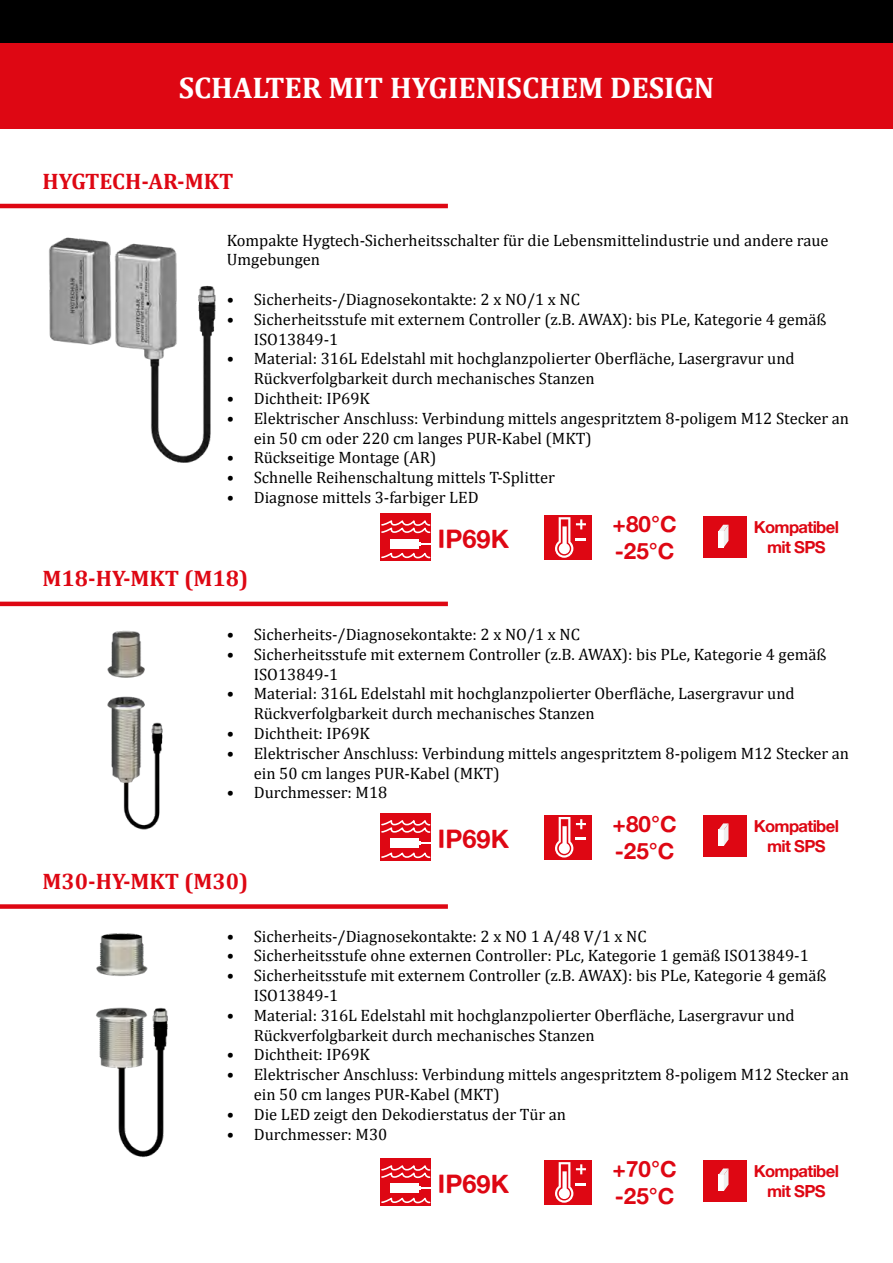
<style>
.page{position:relative;width:893px;height:1263px;background:#fff}
.page>*{position:absolute;margin:0;border:0;box-sizing:border-box;transform-origin:0 0}
.t1{font:700 30px "Cambria";color:#fff}
.t2{font:25.5px "Alte Haas Grotesk Bold";color:#de0713}
.t3{font:700 22.5px "Cambria";color:#de0713}
.t4{font:22.5px/27px "Alte Haas Grotesk Bold";color:#de0713}
.t5{font:16.65px/20px "Alte Haas Grotesk Bold";letter-spacing:-.04em;color:#de0713;text-align:center}
.t6{font:16.5px/19.8px "Cambria";color:#000}
</style>
<div class="page">
<div style="left:0;top:0;width:893px;height:43px;background:#000"></div>
<div style="left:0;top:43px;width:893px;height:86px;background:#de0713"></div>
<hr style="left:0;top:204px;width:448px;height:4px;background:#de0713">
<hr style="left:0;top:602px;width:448px;height:4px;background:#de0713">
<img style="left:49px;top:237px;width:167px;height:225px">
<img style="left:96px;top:933px;width:72px;height:225px">
<img style="left:107px;top:630px;width:56px;height:200px">
<div style="left:0;top:904px;width:448px;height:5px;background:#de0713"></div>
<svg style="left:380px;top:513px;width:51px;height:48px"></svg>
<div style="left:381px;top:514px;width:50px;height:47px;background:#de0713"></div>
<svg style="left:380px;top:521px;width:51px;height:13px"></svg>
<svg style="left:380px;top:553px;width:51px;height:6px"></svg>
<div style="left:391px;top:539px;width:28px;height:9px;background:#fff"></div>
<svg style="left:419px;top:542px;width:12px;height:3px"></svg>
<svg style="left:544px;top:515px;width:1px;height:45px"></svg>
<div style="left:545px;top:515px;width:47px;height:45px;background:#de0713"></div>
<svg style="left:555px;top:517px;width:31px;height:41px"></svg>
<svg style="left:380px;top:813px;width:51px;height:48px"></svg>
<div style="left:381px;top:813px;width:50px;height:47px;background:#de0713"></div>
<svg style="left:380px;top:821px;width:51px;height:13px"></svg>
<svg style="left:380px;top:853px;width:51px;height:6px"></svg>
<div style="left:391px;top:838px;width:28px;height:10px;background:#fff"></div>
<hr style="left:411px;top:841px;width:10px;height:4px;background:#fff">
<svg style="left:421px;top:842px;width:10px;height:2px"></svg>
<svg style="left:544px;top:815px;width:48px;height:45px"></svg>
<div style="left:545px;top:815px;width:47px;height:44px;background:#de0713"></div>
<svg style="left:555px;top:817px;width:31px;height:40px"></svg>
<svg style="left:380px;top:1158px;width:51px;height:48px"></svg>
<div style="left:381px;top:1158px;width:50px;height:47px;background:#de0713"></div>
<svg style="left:380px;top:1166px;width:51px;height:13px"></svg>
<svg style="left:380px;top:1198px;width:51px;height:6px"></svg>
<div style="left:391px;top:1184px;width:28px;height:9px;background:#fff"></div>
<svg style="left:419px;top:1187px;width:12px;height:3px"></svg>
<svg style="left:544px;top:1160px;width:48px;height:45px"></svg>
<div style="left:545px;top:1160px;width:47px;height:44px;background:#de0713"></div>
<svg style="left:555px;top:1162px;width:31px;height:41px"></svg>
<svg style="left:703px;top:557px;width:44px;height:1px"></svg>
<div style="left:703px;top:516px;width:44px;height:41px;background:#de0713"></div>
<svg style="left:718px;top:525px;width:10px;height:22px"></svg>
<svg style="left:703px;top:856px;width:44px;height:1px"></svg>
<div style="left:703px;top:815px;width:44px;height:41px;background:#de0713"></div>
<svg style="left:718px;top:823px;width:10px;height:23px"></svg>
<svg style="left:703px;top:1201px;width:44px;height:1px"></svg>
<div style="left:703px;top:1160px;width:44px;height:41px;background:#de0713"></div>
<svg style="left:718px;top:1168px;width:10px;height:23px"></svg>
<h1 class="t1" style="left:179px;top:66px;width:537px">SCHALTER MIT HYGIENISCHEM DESIGN</h1>
<h3 class="t3" style="left:43px;top:165px;width:192px">HYGTECH-AR-MKT</h3>
<p class="t6" style="left:227px;top:230px;width:603px">Kompakte Hygtech-Sicherheitsschalter für die Lebensmittelindustrie und andere raue<br>Umgebungen</p>
<p class="t6" style="left:227px;top:290px;width:355px">• Sicherheits-/Diagnosekontakte: 2 x NO/1 x NC</p>
<p class="t6" style="left:254px;top:309px;width:574px;text-indent:-27px">• Sicherheitsstufe mit externem Controller (z.B. AWAX): bis PLe, Kategorie 4 gemäß<br>ISO13849-1</p>
<p class="t6" style="left:254px;top:349px;width:542px;text-indent:-27px">• Material: 316L Edelstahl mit hochglanzpolierter Oberfläche, Lasergravur und<br>Rückverfolgbarkeit durch mechanisches Stanzen</p>
<p class="t6" style="left:227px;top:389px;width:145px">• Dichtheit: IP69K</p>
<p class="t6" style="left:254px;top:408px;width:597px;text-indent:-27px">• Elektrischer Anschluss: Verbindung mittels angespritztem 8-poligem M12 Stecker an ein 50 cm oder 220 cm langes PUR-Kabel (MKT)</p>
<p class="t6" style="left:227px;top:448px;width:211px">• Rückseitige Montage (AR)</p>
<p class="t6" style="left:227px;top:468px;width:330px">• Schnelle Reihenschaltung mittels T-Splitter</p>
<p class="t6" style="left:227px;top:488px;width:253px">• Diagnose mittels 3-farbiger LED</p>
<h3 class="t3" style="left:43px;top:563px;width:207px">M18-HY-MKT (M18)</h3>
<h2 class="t2" style="left:438px;top:523px;width:73px">IP69K</h2>
<h3 class="t4" style="left:613px;top:510px;width:66px">+80°C -25°C</h3>
<p class="t5" style="left:754px;top:517px;width:87px">Kompatibel mit SPS</p>
<p class="t6" style="left:227px;top:625px;width:355px">• Sicherheits-/Diagnosekontakte: 2 x NO/1 x NC</p>
<p class="t6" style="left:254px;top:644px;width:574px;text-indent:-27px">• Sicherheitsstufe mit externem Controller (z.B. AWAX): bis PLe, Kategorie 4 gemäß<br>ISO13849-1</p>
<p class="t6" style="left:254px;top:684px;width:542px;text-indent:-27px">• Material: 316L Edelstahl mit hochglanzpolierter Oberfläche, Lasergravur und<br>Rückverfolgbarkeit durch mechanisches Stanzen</p>
<p class="t6" style="left:227px;top:724px;width:145px">• Dichtheit: IP69K</p>
<p class="t6" style="left:254px;top:743px;width:597px;text-indent:-27px">• Elektrischer Anschluss: Verbindung mittels angespritztem 8-poligem M12 Stecker an ein 50 cm langes PUR-Kabel (MKT)</p>
<p class="t6" style="left:227px;top:783px;width:162px">• Durchmesser: M18</p>
<h2 class="t2" style="left:438px;top:823px;width:73px">IP69K</h2>
<h3 class="t4" style="left:613px;top:810px;width:66px">+80°C -25°C</h3>
<p class="t5" style="left:754px;top:816px;width:87px">Kompatibel mit SPS</p>
<h3 class="t3" style="left:43px;top:865px;width:207px">M30-HY-MKT (M30)</h3>
<p class="t6" style="left:227px;top:926px;width:421px">• Sicherheits-/Diagnosekontakte: 2 x NO 1 A/48 V/1 x NC</p>
<p class="t6" style="left:227px;top:946px;width:584px">• Sicherheitsstufe ohne externen Controller: PLc, Kategorie 1 gemäß ISO13849-1</p>
<p class="t6" style="left:254px;top:966px;width:574px;text-indent:-27px">• Sicherheitsstufe mit externem Controller (z.B. AWAX): bis PLe, Kategorie 4 gemäß<br>ISO13849-1</p>
<p class="t6" style="left:254px;top:1005px;width:542px;text-indent:-27px">• Material: 316L Edelstahl mit hochglanzpolierter Oberfläche, Lasergravur und<br>Rückverfolgbarkeit durch mechanisches Stanzen</p>
<p class="t6" style="left:227px;top:1045px;width:145px">• Dichtheit: IP69K</p>
<p class="t6" style="left:254px;top:1065px;width:597px;text-indent:-27px">• Elektrischer Anschluss: Verbindung mittels angespritztem 8-poligem M12 Stecker an ein 50 cm langes PUR-Kabel (MKT)</p>
<p class="t6" style="left:227px;top:1104px;width:341px">• Die LED zeigt den Dekodierstatus der Tür an</p>
<p class="t6" style="left:227px;top:1124px;width:162px">• Durchmesser: M30</p>
<h2 class="t2" style="left:438px;top:1168px;width:73px">IP69K</h2>
<h3 class="t4" style="left:613px;top:1155px;width:66px">+70°C -25°C</h3>
<p class="t5" style="left:754px;top:1161px;width:87px">Kompatibel mit SPS</p>
</div>
